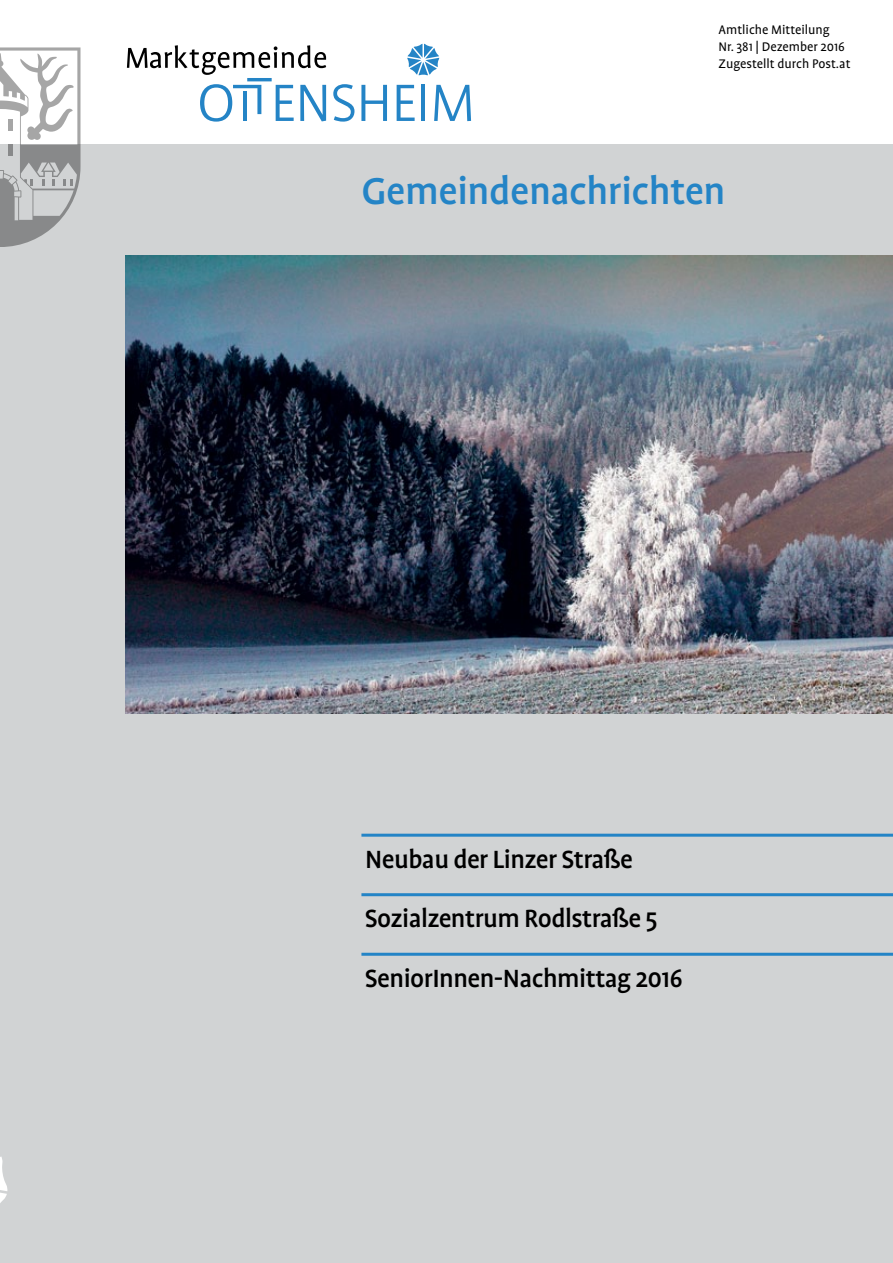
<style>
.page{position:relative;width:893px;height:1263px;background:#fff}
.page>*{position:absolute;margin:0;border:0;box-sizing:border-box;transform-origin:0 0}
.t1{font:500 42.75px "Profile OT";letter-spacing:-.01em;color:#2484c6}
.t2{font:500 28.5px/59.6px "Profile OT";letter-spacing:-.02em;color:#000}
.t3{font:14.25px/17px "Profile OT";color:#000}
</style>
<div class="page">
<div style="left:0;top:145px;width:893px;height:1118px;background:#d1d3d4"></div>
<img style="left:125px;top:256px;width:768px;height:457px">
<svg style="left:0;top:47px;width:81px;height:200px"></svg>
<hr style="left:8px;top:119px;width:4px;height:12px;background:#a6a6a6">
<hr style="left:8px;top:145px;width:4px;height:11px;background:#88898a">
<svg style="left:0;top:1157px;width:8px;height:46px"></svg>
<svg style="left:333px;top:84px;width:21px;height:38px"></svg>
<svg style="left:361px;top:85px;width:26px;height:36px"></svg>
<svg style="left:397px;top:85px;width:18px;height:36px"></svg>
<hr style="left:421px;top:85px;width:4px;height:36px;background:#2484c6">
<svg style="left:434px;top:85px;width:37px;height:36px"></svg>
<svg style="left:407px;top:44px;width:32px;height:31px"></svg>
<svg style="left:127px;top:45px;width:199px;height:77px"></svg>
<hr style="left:361px;top:834px;width:532px;height:3px;background:#2484c6">
<hr style="left:361px;top:893px;width:532px;height:3px;background:#2484c6">
<hr style="left:361px;top:953px;width:532px;height:3px;background:#2484c6">
<p class="t3" style="left:719px;top:22px;width:133px">Amtliche Mitteilung<br>Nr. 381 | Dezember 2016<br>Zugestellt durch Post.at</p>
<h1 class="t1" style="left:361px;top:169px;width:366px">Gemeindenachrichten</h1>
<p class="t2" style="left:365px;top:830px;width:319px">Neubau der Linzer Straße<br>Sozialzentrum Rodlstraße 5<br>SeniorInnen-Nachmittag 2016</p>
</div>
